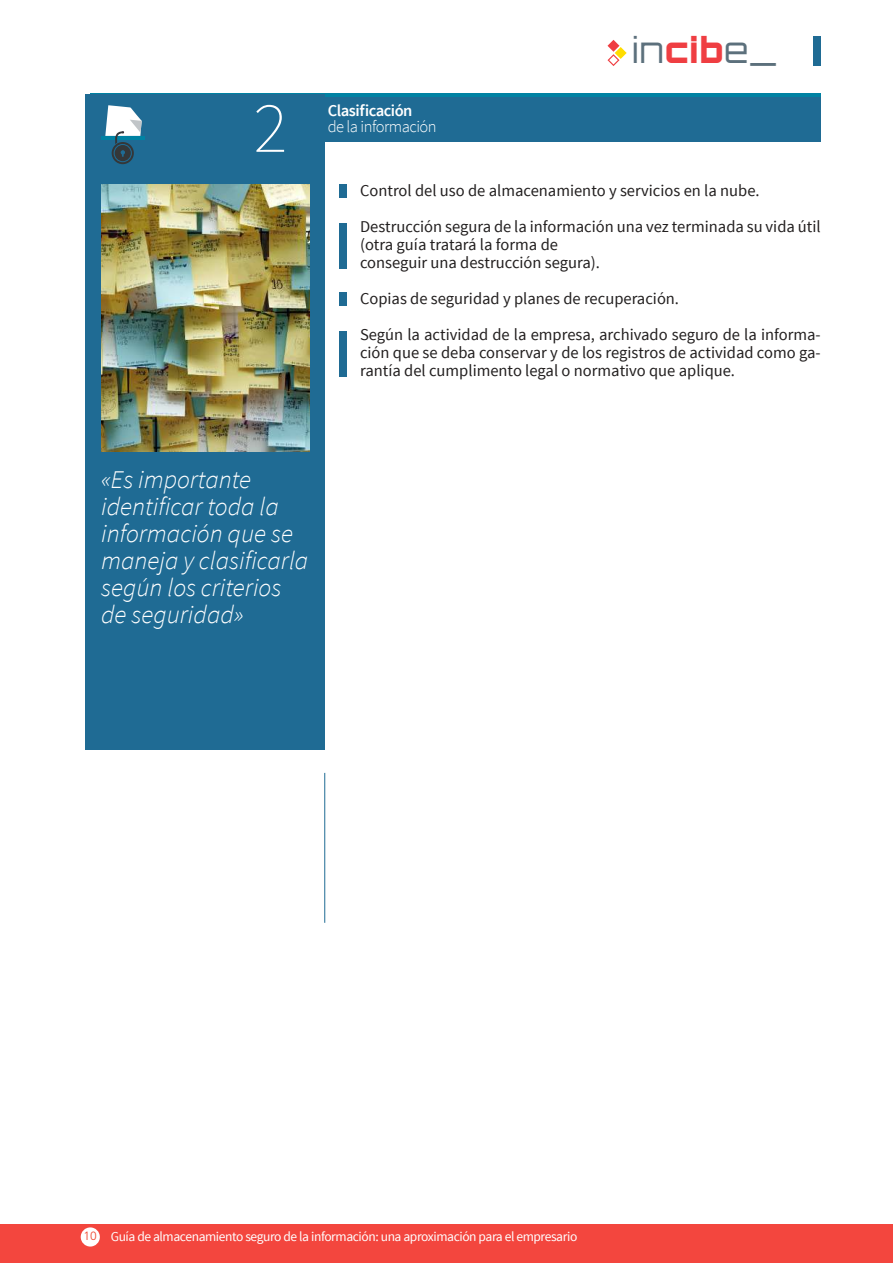
<style>
.page{position:relative;width:893px;height:1263px;background:#fff}
.page>*{position:absolute;margin:0;border:0;box-sizing:border-box;transform-origin:0 0}
.t1{font:200 72px "Source Sans Pro";color:#fff}
.t2{font:300 35.25px "Orbitron";color:#5c707c}
.t3{font:italic 300 25.5px/27px "Source Sans Pro";color:#fff}
.t4{font:16.5px/36px "Source Sans Pro";color:#221f1f}
.t5{font:300 16.5px "Source Sans Pro";letter-spacing:-.03em;color:#fff}
.t6{font:600 16.5px "Source Sans Pro";letter-spacing:-.03em;color:#fff}
.t7{font:13.5px "Source Sans Pro";letter-spacing:-.03em;color:#fff}
.s1{font-weight:900;color:#ef3e42}
.s2{font-family:"Frutiger LT Std";font-weight:300;font-size:12px;color:#ed422b}
</style>
<div class="page">
<svg style="left:325px;top:94px;width:496px;height:4px;background:#077c9f"></svg>
<div style="left:125px;top:98px;width:696px;height:44px;background:#1f6b94"></div>
<div style="left:85px;top:94px;width:240px;height:656px;background:#1f6b94"></div>
<hr style="left:324px;top:773px;width:1px;height:150px;background:#1f6b94">
<div style="left:813px;top:36px;width:8px;height:30px;background:#1f6b94"></div>
<svg style="left:607px;top:40px;width:20px;height:26px"></svg>
<div style="left:0;top:1224px;width:893px;height:39px;background:#f3463e"></div>
<hr style="left:101px;top:136px;width:43px;height:3px;background:#0082a3">
<svg style="left:105px;top:105px;width:37px;height:59px"></svg>
<div style="left:81px;top:1227px;width:19px;height:19px;background:#fff;border-radius:50%"></div>
<img style="left:101px;top:184px;width:208px;height:267px">
<div style="left:339px;top:223px;width:7px;height:45px;background:#1f6b94"></div>
<div style="left:339px;top:331px;width:7px;height:45px;background:#1f6b94"></div>
<div style="left:339px;top:293px;width:7px;height:13px;background:#1f6b94"></div>
<div style="left:339px;top:184px;width:7px;height:13px;background:#1f6b94"></div>
<h1 class="t1" style="left:253px;top:99px;width:35px">2</h1>
<p class="t6" style="left:328px;top:100px;width:86px">Clasificación</p>
<p class="t5" style="left:328px;top:120px;width:110px">de la información</p>
<h2 class="t2" style="left:632px;top:36px;width:147px">in<span class="s1">cib</span>e_</h2>
<p class="t4" style="left:360px;top:174px;width:462px">Control del uso de almacenamiento y servicios en la nube.<br>Destrucción segura de la información una vez terminada su vida útil</p>
<p class="t4" style="left:360px;top:237px;width:241px;line-height:18px">(otra guía tratará la forma de conseguir una destrucción segura).</p>
<p class="t4" style="left:360px;top:282px;width:462px">Copias de seguridad y planes de recuperación.<br>Según la actividad de la empresa, archivado seguro de la informa-</p>
<p class="t4" style="left:360px;top:345px;width:462px;line-height:18px">ción que se deba conservar y de los registros de actividad como ga&shy;rantía del cumplimento legal o normativo que aplique.</p>
<h3 class="t3" style="left:101px;top:468px;width:209px">«Es importante identificar toda la información que se maneja y clasificarla según los criterios de seguridad»</h3>
<p class="t7" style="left:84px;top:1232px;width:495px"><span class="s2">10</span> Guía de almacenamiento seguro de la información: una aproximación para el empresario</p>
</div>
